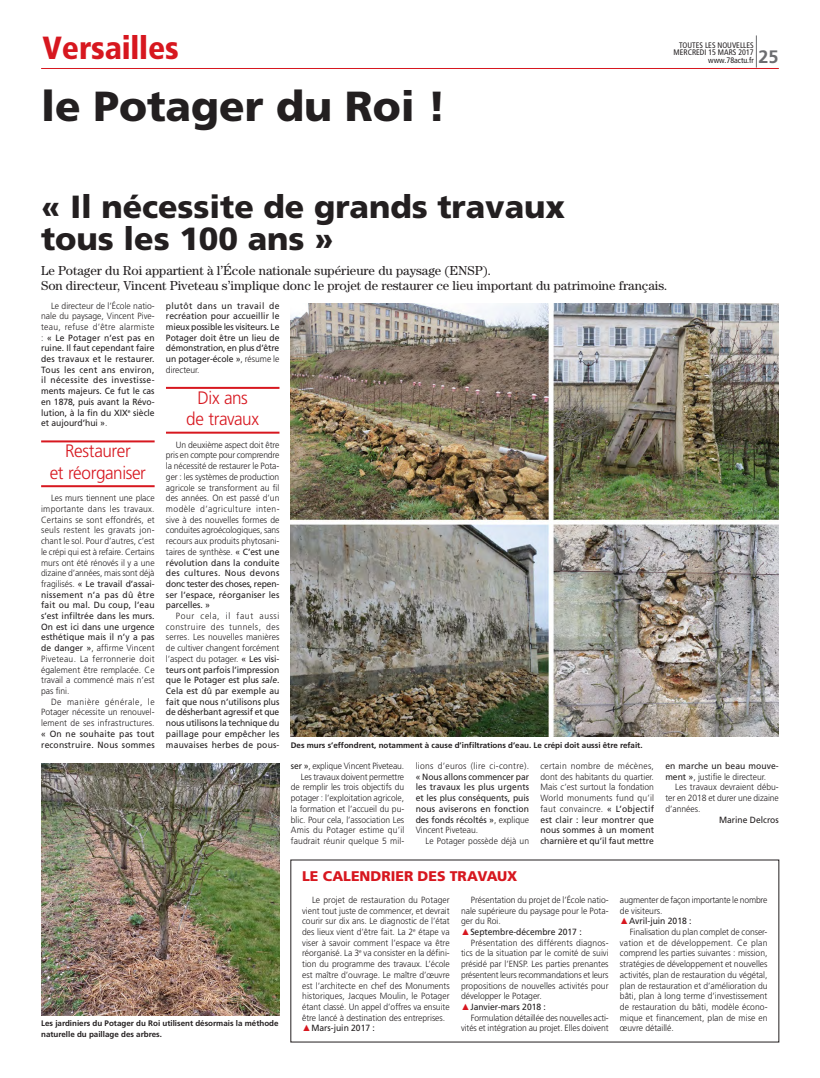
<style>
.page{position:relative;width:820px;height:1078px;background:#fff}
.page>*{position:absolute;margin:0;border:0;box-sizing:border-box;transform-origin:0 0}
.t1{font:900 42px "PBH Fruti";color:#231f20}
.t2{font:900 32px/32px "PBH Fruti";color:#231f20}
.t3{font:32px "JO Fruti Black Cn";letter-spacing:-.005em;color:#d7171f}
.t4{font:300 18px/21.4px "PBH Fruti";letter-spacing:-.025em;color:#d7171f;text-align:center;scale:.95 1}
.t5{font:700 18px "JO Fruti";color:#6c6d70}
.t6{font:900 14px "PBH Fruti";color:#d7171f}
.t7{font:13px/15px "PBH Century";color:#231f20}
.t8{font:300 9px/10.7px "PBH Fruti";color:#231f20;text-align:justify;scale:.95 1}
.t9{font:300 9px/10.7px "PBH Fruti";color:#231f20;text-align:justify;scale:.95 1}
.t10{font:700 9px "PBH Fruti Reg";color:#231f20;scale:.95 1}
.t11{font:300 9px/10.7px "PBH Fruti";letter-spacing:-.02em;color:#231f20;scale:.95 1}
.t12{font:300 9px/10.7px "PBH Fruti";letter-spacing:.025em;color:#231f20;scale:.95 1}
.t13{font:300 9px "PBH Fruti";letter-spacing:.035em;color:#231f20;scale:.95 1}
.t14{font:8px/10.7px "PBH Frutibol";color:#231f20}
.t15{font:8px/7.2px "JO Fruti Cn";color:#231f20;text-align:right}
.s1{font-style:inherit}
.s2{font-style:italic}
.s3{font-family:"Arial";color:#d7171f}
</style>
<div class="page">
<hr style="left:755px;top:35px;width:1px;height:33px;background:#6c6d70">
<hr style="left:41px;top:68px;width:737px;height:1px;background:#d7171f">
<hr style="left:41px;top:440px;width:113px;height:2px;background:#d7171f">
<hr style="left:41px;top:485px;width:113px;height:2px;background:#d7171f">
<hr style="left:166px;top:387px;width:113px;height:2px;background:#d7171f">
<hr style="left:166px;top:431px;width:113px;height:2px;background:#d7171f">
<img style="left:291px;top:303px;width:487px;height:433px">
<img style="left:41px;top:763px;width:238px;height:251px">
<h2 class="t3" style="left:43px;top:29px;width:138px">Versailles</h2>
<p class="t15" style="left:673px;top:42px;width:82px">TOUTES LES NOUVELLES<br>MERCREDI 15 MARS 2017</p>
<p class="t15" style="left:708px;top:57px;width:47px">WWW.78ACTU.FR</p>
<h3 class="t5" style="left:758px;top:46px;width:22px">25</h3>
<h1 class="t1" style="left:41px;top:81px;width:406px">le Potager du Roi !</h1>
<h2 class="t2" style="left:41px;top:190px;width:525px">« Il nécessite de grands travaux tous les 100 ans »</h2>
<h3 class="t7" style="left:41px;top:262px;width:627px">Le Potager du Roi appartient à l’École nationale supérieure du paysage (ENSP).<br>Son directeur, Vincent Piveteau s’implique donc le projet de restaurer ce lieu important du patrimoine français.</h3>
<p class="t9" style="left:41px;top:300px;width:121px;text-indent:10px"><span class="s1">Le directeur de l’École natio&shy;nale du paysage, Vincent Pive&shy;teau, refuse d’être alarmiste :</span> « Le Potager n’est pas en ruine. Il faut cependant faire des travaux et le restaurer.<br>Tous les cent ans environ, il nécessite des investisse&shy;ments majeurs. Ce fut le cas en 1878, puis avant la Révo&shy;lution, à la fin du XIX<sup>e</sup> siècle et aujourd’hui »<span class="s1">.</span></p>
<h3 class="t4" style="left:50px;top:440px;width:103px">Restaurer<br>et réorganiser</h3>
<p class="t8" style="left:41px;top:493px;width:121px;text-indent:10px">Les murs tiennent une place importante dans les travaux.<br>Certains se sont effondrés, et seuls restent les gravats jon&shy;chant le sol. Pour d’autres, c’est le crépi qui est à refaire. Certains murs ont été rénovés il y a une dizaine d’années, mais sont déjà fragilisés. <span class="s1">« Le travail d’assai&shy;nissement n’a pas dû être fait ou mal. Du coup, l’eau s’est infiltrée dans les murs.<br>On est ici dans une urgence esthétique mais il n’y a pas de danger »</span>, affirme Vincent Piveteau. La ferronnerie doit également être remplacée. Ce travail a commencé mais n’est pas fini.</p>
<p class="t8" style="left:41px;top:696px;width:121px;text-indent:10px">De manière générale, le Potager nécessite un renouvel&shy;lement de ses infrastructures.</p>
<p class="t12" style="left:41px;top:728px;width:121px">« On ne souhaite pas tout reconstruire. Nous sommes</p>
<p class="t9" style="left:166px;top:300px;width:121px">plutôt dans un travail de recréation pour accueillir le mieux possible les visiteurs. Le Potager doit être un lieu de démonstration, en plus d’être un potager-école »<span class="s1">, résume le directeur.</span></p>
<h3 class="t4" style="left:186px;top:387px;width:78px">Dix ans<br>de travaux</h3>
<p class="t8" style="left:166px;top:439px;width:121px;text-indent:10px">Un deuxième aspect doit être pris en compte pour comprendre la nécessité de restaurer le Pota&shy;ger : les systèmes de production agricole se transforment au fil des années. On est passé d’un modèle d’agriculture inten&shy;sive à des nouvelles formes de conduites agroécologiques, sans recours aux produits phytosani&shy;taires de synthèse. <span class="s1">« C’est une révolution dans la conduite des cultures. Nous devons donc tester des choses, repen&shy;ser l’espace, réorganiser les parcelles. »</span></p>
<p class="t9" style="left:166px;top:610px;width:121px;text-indent:10px"><span class="s1">Pour cela, il faut aussi construire des tunnels, des serres. Les nouvelles manières de cultiver changent forcément l’aspect du potager.</span> « Les visi&shy;teurs ont parfois l’impression que le Potager est plus <span class="s2">sale</span>.<br>Cela est dû par exemple au fait que nous n’utilisons plus de désherbant agressif et que nous utilisons la technique du paillage pour empêcher les mauvaises herbes de pous-</p>
<p class="t14" style="left:291px;top:739px;width:353px">Des murs s’effondrent, notamment à cause d’infiltrations d’eau. Le crépi doit aussi être refait.</p>
<p class="t14" style="left:41px;top:1017px;width:239px">Les jardiniers du Potager du Roi utilisent désormais la méthode naturelle du paillage des arbres.</p>
<p class="t8" style="left:291px;top:760px;width:121px;text-align:right"><span class="s1">ser »</span>, explique Vincent Piveteau.<br>Les travaux doivent permettre de remplir les trois objectifs du potager : l’exploitation agricole, la formation et l’accueil du pu&shy;blic. Pour cela, l’association Les<br>Amis du Potager estime qu’il faudrait réunir quelque 5 mil-</p>
<p class="t13" style="left:415px;top:760px;width:121px">lions d’euros (lire ci-contre).</p>
<p class="t9" style="left:415px;top:771px;width:121px">« Nous allons commencer par les travaux les plus urgents et les plus conséquents, puis nous aviserons en fonction des fonds récoltés »<span class="s1">, explique Vincent Piveteau.</span></p>
<p class="t8" style="left:425px;top:835px;width:110px">Le Potager possède déjà un</p>
<p class="t8" style="left:540px;top:760px;width:121px">certain nombre de mécènes, dont des habitants du quartier.<br>Mais c’est surtout la fondation World monuments fund qu’il faut convaincre. <span class="s1">« L’objectif est clair : leur montrer que nous sommes à un moment charnière et qu’il faut mettre</span></p>
<p class="t9" style="left:665px;top:760px;width:121px">en marche un beau mouve&shy;ment »<span class="s1">, justifie le directeur.</span></p>
<p class="t8" style="left:665px;top:782px;width:121px;text-indent:10px">Les travaux devraient débu&shy;ter en 2018 et durer une dizaine d’années.</p>
<p class="t10" style="left:718px;top:814px;width:64px">Marine Delcros</p>
<h3 class="t6" style="left:302px;top:867px;width:216px">Le calendri er des travaux</h3>
<p class="t8" style="left:302px;top:894px;width:157px;text-indent:10px">Le projet de restauration du Potager vient tout juste de commencer, et devrait courir sur dix ans. Le diagnostic de l’état des lieux vient d’être fait. La 2<sup>e</sup> étape va viser à savoir comment l’espace va être réorganisé. La 3<sup>e</sup> va consister en la défini&shy;tion du programme des travaux. L’école est maître d’ouvrage. Le maître d’œuvre est l’architecte en chef des Monuments historiques, Jacques Moulin, le Potager étant classé. Un appel d’offres va ensuite être lancé à destination des entreprises.</p>
<p class="t10" style="left:302px;top:1022px;width:78px"><span class="s3">▲</span>Mars-juin 2017 :</p>
<p class="t8" style="left:461px;top:894px;width:157px;text-indent:10px">Présentation du projet de l’École natio&shy;nale supérieure du paysage pour le Pota&shy;ger du Roi.</p>
<p class="t10" style="left:461px;top:926px;width:128px"><span class="s3">▲</span>Septembre-décembre 2017 :</p>
<p class="t8" style="left:461px;top:937px;width:157px;text-indent:10px">Présentation des différents diagnos&shy;tics de la situation par le comité de suivi présidé par l’ENSP. Les parties prenantes présentent leurs recommandations et leurs propositions de nouvelles activités pour développer le Potager.</p>
<p class="t10" style="left:461px;top:1001px;width:91px"><span class="s3">▲</span>Janvier-mars 2018 :</p>
<p class="t8" style="left:461px;top:1012px;width:157px;text-align:right">Formulation détaillée des nouvelles acti&shy;vités et intégration au projet. Elles doivent</p>
<p class="t11" style="left:619px;top:894px;width:157px">augmenter de façon importante le nombre de visiteurs.</p>
<p class="t10" style="left:619px;top:915px;width:77px"><span class="s3">▲</span>Avril-juin 2018 :</p>
<p class="t8" style="left:619px;top:926px;width:157px;text-indent:10px">Finalisation du plan complet de conser&shy;vation et de développement. Ce plan comprend les parties suivantes : mission, stratégies de développement et nouvelles activités, plan de restauration du végétal, plan de restauration et d’amélioration du bâti, plan à long terme d’investissement de restauration du bâti, modèle écono&shy;mique et financement, plan de mise en œuvre détaillé.</p>
</div>
